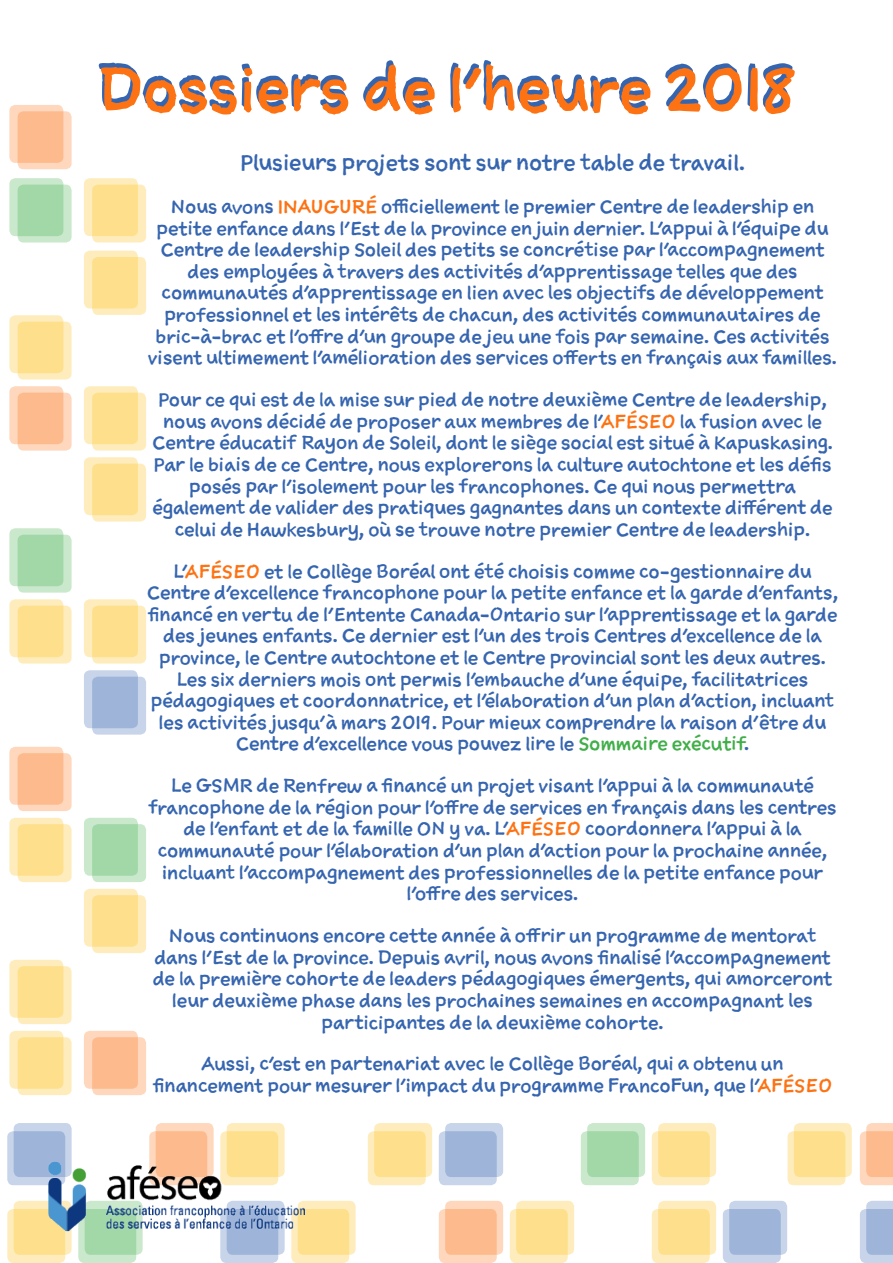
<style>
.page{position:relative;width:893px;height:1263px;background:#fff}
.page>*{position:absolute;margin:0;border:0;box-sizing:border-box;transform-origin:0 0}
.t1{font:58.05px "Sketchnote Text";color:#fd7213}
.t2{font:21px "Sketchnote Text";color:#3665b0}
.t3{font:18px/21.6px "Sketchnote Text";color:#3665b0;text-align:center}
.s1{color:#fd7213}
.s2{color:#40ae49}
</style>
<div class="page">
<div style="left:652px;top:1131px;width:58px;height:54px;background:#feecbc;border-radius:6px"></div>
<div style="left:439px;top:1131px;width:58px;height:54px;background:#c7d4e9;border-radius:6px"></div>
<svg style="left:220px;top:1131px;width:58px;height:54px"></svg>
<div style="left:7px;top:1131px;width:58px;height:54px;background:linear-gradient(to bottom,#c1cfe6,#c5d2e8);border-radius:6px"></div>
<div style="left:787px;top:1131px;width:58px;height:54px;background:#feecbc;border-radius:6px"></div>
<div style="left:581px;top:1131px;width:58px;height:54px;background:#c9e8cc;border-radius:6px"></div>
<div style="left:368px;top:1131px;width:58px;height:54px;background:#feecbc;border-radius:6px"></div>
<svg style="left:149px;top:1131px;width:58px;height:54px"></svg>
<div style="left:652px;top:1209px;width:58px;height:54px;background:#feecbc;border-radius:6px"></div>
<div style="left:439px;top:1209px;width:58px;height:54px;background:#fed7bd;border-radius:6px"></div>
<div style="left:220px;top:1209px;width:58px;height:54px;background:#c7d4e9;border-radius:6px"></div>
<div style="left:7px;top:1209px;width:58px;height:54px;background:linear-gradient(to bottom,#feeab5,#feecba);border-radius:6px"></div>
<div style="left:723px;top:1209px;width:58px;height:54px;background:#c7d4e9;border-radius:6px"></div>
<div style="left:510px;top:1209px;width:58px;height:54px;background:#feecbc;border-radius:6px"></div>
<div style="left:291px;top:1209px;width:58px;height:54px;background:#feecbc;border-radius:6px"></div>
<div style="left:78px;top:1209px;width:58px;height:54px;background:#c9e8cc;border-radius:6px"></div>
<div style="left:18px;top:185px;width:54px;height:58px;background:linear-gradient(to right,#cae8cd,#c8e8cb);border-radius:6px"></div>
<div style="left:18px;top:393px;width:54px;height:58px;background:linear-gradient(to right,#fed7be,#fed6bc);border-radius:6px"></div>
<div style="left:18px;top:606px;width:54px;height:58px;background:linear-gradient(to right,#feecbd,#feecbb);border-radius:6px"></div>
<div style="left:18px;top:824px;width:54px;height:58px;background:linear-gradient(to right,#feecbc,#feecbb);border-radius:6px"></div>
<div style="left:18px;top:1037px;width:54px;height:58px;background:linear-gradient(to right,#feecbc,#feecbb);border-radius:6px"></div>
<div style="left:18px;top:322px;width:54px;height:58px;background:linear-gradient(to right,#feecbd,#feecbb);border-radius:6px"></div>
<div style="left:18px;top:111px;width:54px;height:58px;background:linear-gradient(to right,#fed7bd,#fed7bc);border-radius:6px"></div>
<div style="left:18px;top:535px;width:54px;height:58px;background:linear-gradient(to right,#cae8cd,#c8e8cb);border-radius:6px"></div>
<div style="left:18px;top:753px;width:54px;height:58px;background:linear-gradient(to right,#fed7bd,#fed7bc);border-radius:6px"></div>
<div style="left:18px;top:966px;width:54px;height:58px;background:linear-gradient(to right,#feecbc,#feecbb);border-radius:6px"></div>
<div style="left:92px;top:185px;width:54px;height:58px;background:#feecbc;border-radius:6px"></div>
<div style="left:92px;top:393px;width:54px;height:58px;background:#feecbc;border-radius:6px"></div>
<div style="left:92px;top:606px;width:54px;height:58px;background:#feecbc;border-radius:6px"></div>
<div style="left:92px;top:824px;width:54px;height:58px;background:#c9e8cc;border-radius:6px"></div>
<div style="left:92px;top:1037px;width:54px;height:58px;background:#fed7bd;border-radius:6px"></div>
<div style="left:92px;top:257px;width:54px;height:58px;background:linear-gradient(to right,#feecbd,#feecbb);border-radius:6px"></div>
<div style="left:92px;top:464px;width:54px;height:58px;background:#feecbc;border-radius:6px"></div>
<div style="left:92px;top:677px;width:54px;height:58px;background:#c7d4e9;border-radius:6px"></div>
<div style="left:92px;top:895px;width:54px;height:58px;background:#feecbc;border-radius:6px"></div>
<svg style="left:860px;top:1123px;width:33px;height:62px;background:#fdc7a2"></svg>
<svg style="left:658px;top:1123px;width:58px;height:54px;background:#fee297"></svg>
<svg style="left:445px;top:1123px;width:58px;height:54px;background:#a8bcdc"></svg>
<svg style="left:227px;top:1123px;width:58px;height:54px;background:#fee39b"></svg>
<svg style="left:14px;top:1123px;width:58px;height:54px;background:#a8bcdd"></svg>
<svg style="left:794px;top:1123px;width:58px;height:54px;background:#fee298"></svg>
<svg style="left:587px;top:1123px;width:58px;height:54px;background:#abdbb0"></svg>
<svg style="left:374px;top:1123px;width:58px;height:54px;background:#fee297"></svg>
<svg style="left:156px;top:1123px;width:58px;height:54px;background:#fdc39c"></svg>
<svg style="left:860px;top:1201px;width:33px;height:62px;background:#b0c3e0"></svg>
<svg style="left:658px;top:1201px;width:58px;height:54px;background:#fee297"></svg>
<svg style="left:445px;top:1201px;width:58px;height:54px;background:#fdc198"></svg>
<svg style="left:227px;top:1201px;width:58px;height:54px"></svg>
<svg style="left:14px;top:1201px;width:58px;height:54px;background:#fee194"></svg>
<svg style="left:729px;top:1201px;width:58px;height:54px;background:#a7bcdc"></svg>
<svg style="left:516px;top:1201px;width:58px;height:54px;background:#fee297"></svg>
<svg style="left:298px;top:1201px;width:58px;height:54px;background:#fee298"></svg>
<svg style="left:85px;top:1201px;width:58px;height:54px"></svg>
<svg style="left:9px;top:178px;width:54px;height:58px;background:#acdbb0"></svg>
<svg style="left:9px;top:386px;width:54px;height:58px;background:#fdc199"></svg>
<svg style="left:9px;top:599px;width:54px;height:58px;background:#fee298"></svg>
<svg style="left:9px;top:818px;width:54px;height:58px;background:#fee298"></svg>
<svg style="left:9px;top:1031px;width:54px;height:58px;background:#fee298"></svg>
<svg style="left:9px;top:315px;width:54px;height:58px;background:#fee298"></svg>
<svg style="left:9px;top:105px;width:54px;height:58px;background:#fdc199"></svg>
<svg style="left:9px;top:528px;width:54px;height:58px;background:#acdbb0"></svg>
<svg style="left:9px;top:747px;width:54px;height:58px;background:#fdc199"></svg>
<svg style="left:9px;top:960px;width:54px;height:58px;background:#fee298"></svg>
<svg style="left:84px;top:178px;width:54px;height:58px;background:#fee297"></svg>
<svg style="left:84px;top:386px;width:54px;height:58px;background:#fee298"></svg>
<svg style="left:84px;top:599px;width:54px;height:58px;background:#fee298"></svg>
<svg style="left:84px;top:818px;width:54px;height:58px;background:#abdbb0"></svg>
<svg style="left:84px;top:1031px;width:54px;height:58px;background:#fdc198"></svg>
<svg style="left:84px;top:251px;width:54px;height:57px;background:#fee297"></svg>
<svg style="left:84px;top:457px;width:54px;height:58px;background:#fee298"></svg>
<svg style="left:84px;top:670px;width:54px;height:58px;background:#a8bcdd"></svg>
<svg style="left:84px;top:889px;width:54px;height:58px;background:#fee297"></svg>
<img style="left:45px;top:1158px;width:266px;height:76px">
<p class="t1" style="left:98px;top:51px;width:701px">Dossiers de l’heure 2018</p>
<p class="t2" style="left:240px;top:148px;width:506px">Plusieurs projets sont sur notre table de travail.</p>
<p class="t3" style="left:148px;top:195px;width:690px">Nous avons <span class="s1">INAUGURÉ</span> officiellement le premier Centre de leadership en petite enfance dans l’Est de la province en juin dernier. L’appui à l’équipe du Centre de leadership Soleil des petits se concrétise par l’accompagnement des employées à travers des activités d’apprentissage telles que des communautés d’apprentissage en lien avec les objectifs de développement professionnel et les intérêts de chacun, des activités communautaires de bric-à-brac et l’offre d’un groupe de jeu une fois par semaine. Ces activités visent ultimement l’amélioration des services offerts en français aux familles.</p>
<p class="t3" style="left:152px;top:388px;width:682px">Pour ce qui est de la mise sur pied de notre deuxième Centre de leadership, nous avons décidé de proposer aux membres de l’<span class="s1">AFÉSEO</span> la fusion avec le Centre éducatif Rayon de Soleil, dont le siège social est situé à Kapuskasing.<br>Par le biais de ce Centre, nous explorerons la culture autochtone et les défis posés par l’isolement pour les francophones. Ce qui nous permettra également de valider des pratiques gagnantes dans un contexte différent de celui de Hawkesbury, où se trouve notre premier Centre de leadership.</p>
<p class="t3" style="left:147px;top:560px;width:693px">L’<span class="s1">AFÉSEO</span> et le Collège Boréal ont été choisis comme co-gestionnaire du Centre d’excellence francophone pour la petite enfance et la garde d’enfants, financé en vertu de l’Entente Canada-Ontario sur l’apprentissage et la garde des jeunes enfants. Ce dernier est l’un des trois Centres d’excellence de la province, le Centre autochtone et le Centre provincial sont les deux autres.<br>Les six derniers mois ont permis l’embauche d’une équipe, facilitatrices pédagogiques et coordonnatrice, et l’élaboration d’un plan d’action, incluant les activités jusqu’à mars 2019. Pour mieux comprendre la raison d’être du Centre d’excellence vous pouvez lire le <span class="s2">Sommaire exécutif</span>.</p>
<p class="t3" style="left:148px;top:775px;width:690px">Le GSMR de Renfrew a financé un projet visant l’appui à la communauté francophone de la région pour l’offre de services en français dans les centres de l’enfant et de la famille ON y va. L’<span class="s1">AFÉSEO</span> coordonnera l’appui à la communauté pour l’élaboration d’un plan d’action pour la prochaine année, incluant l’accompagnement des professionnelles de la petite enfance pour l’offre des services.</p>
<p class="t3" style="left:153px;top:924px;width:681px">Nous continuons encore cette année à offrir un programme de mentorat dans l’Est de la province. Depuis avril, nous avons finalisé l’accompagnement de la première cohorte de leaders pédagogiques émergents, qui amorceront leur deuxième phase dans les prochaines semaines en accompagnant les participantes de la deuxième cohorte.</p>
<p class="t3" style="left:153px;top:1053px;width:681px">Aussi, c’est en partenariat avec le Collège Boréal, qui a obtenu un financement pour mesurer l’impact du programme FrancoFun, que l’<span class="s1">AFÉSEO</span></p>
</div>
